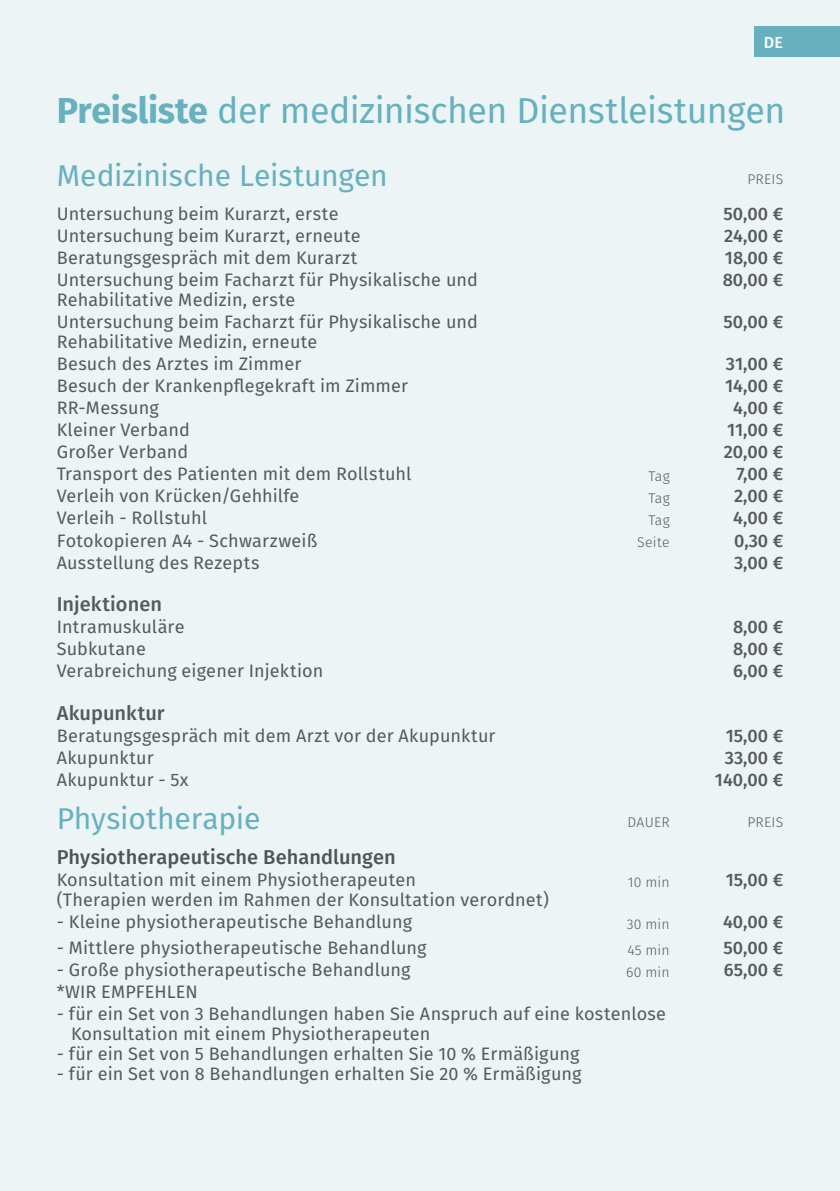
<style>
.page{position:relative;width:840px;height:1191px;background:#fff}
.page>*{position:absolute;margin:0;border:0;box-sizing:border-box;transform-origin:0 0}
.t1{font:36px "Fira Sans";letter-spacing:-.015em;color:#67b1be}
.t2{font:30px "Fira Sans";letter-spacing:-.01em;color:#67b1be}
.t3{font:500 20px "Fira Sans";letter-spacing:.005em;color:#505357}
.t4{font:500 20px "Fira Sans";color:#58595b}
.t5{font:18px/20px "Fira Sans";letter-spacing:.005em;color:#58595b}
.t6{font:500 18px "Fira Sans";color:#58595b}
.t7{font:500 16px "Fira Sans";color:#fff}
.t8{font:300 14px "Fira Sans";letter-spacing:.015em;color:#58595b}
.s1{font-weight:700}
</style>
<div class="page">
<div style="left:0;top:0;width:839px;height:1191px;background:#ecf4f6"></div>
<div style="left:753px;top:27px;width:86px;height:30px;background:#67b1be"></div>
<p class="t7" style="left:763px;top:31px;width:21px">DE</p>
<h1 class="t1" style="left:57px;top:85px;width:729px"><span class="s1">Preisliste</span> der medizinischen Dienstleistungen</h1>
<h2 class="t2" style="left:57px;top:155px;width:332px">Medizinische Leistungen</h2>
<p class="t8" style="left:747px;top:169px;width:37px">PREIS</p>
<p class="t5" style="left:57px;top:205px;width:283px">Untersuchung beim Kurarzt, erste</p>
<p class="t6" style="left:723px;top:201px;width:61px">50,00 €</p>
<p class="t5" style="left:57px;top:227px;width:305px">Untersuchung beim Kurarzt, erneute</p>
<p class="t6" style="left:723px;top:223px;width:60px">24,00 €</p>
<p class="t5" style="left:57px;top:249px;width:302px">Beratungsgespräch mit dem Kurarzt</p>
<p class="t6" style="left:724px;top:245px;width:60px">18,00 €</p>
<p class="t5" style="left:57px;top:271px;width:422px">Untersuchung beim Facharzt für Physikalische und<br>Rehabilitative Medizin, erste</p>
<p class="t6" style="left:722px;top:267px;width:62px">80,00 €</p>
<p class="t5" style="left:57px;top:313px;width:422px">Untersuchung beim Facharzt für Physikalische und<br>Rehabilitative Medizin, erneute</p>
<p class="t6" style="left:723px;top:309px;width:61px">50,00 €</p>
<p class="t5" style="left:57px;top:355px;width:246px">Besuch des Arztes im Zimmer</p>
<p class="t6" style="left:725px;top:351px;width:59px">31,00 €</p>
<p class="t5" style="left:57px;top:377px;width:352px">Besuch der Krankenpflegekraft im Zimmer</p>
<p class="t6" style="left:724px;top:373px;width:59px">14,00 €</p>
<p class="t5" style="left:57px;top:399px;width:103px">RR-Messung</p>
<p class="t6" style="left:733px;top:395px;width:51px">4,00 €</p>
<p class="t5" style="left:57px;top:421px;width:134px">Kleiner Verband</p>
<p class="t6" style="left:726px;top:417px;width:58px">11,00 €</p>
<p class="t5" style="left:57px;top:443px;width:133px">Großer Verband</p>
<p class="t6" style="left:723px;top:439px;width:61px">20,00 €</p>
<p class="t5" style="left:57px;top:465px;width:356px">Transport des Patienten mit dem Rollstuhl</p>
<p class="t8" style="left:648px;top:466px;width:23px">Tag</p>
<p class="t6" style="left:736px;top:461px;width:48px">7,00 €</p>
<p class="t5" style="left:57px;top:487px;width:244px">Verleih von Krücken/Gehhilfe</p>
<p class="t8" style="left:648px;top:488px;width:23px">Tag</p>
<p class="t6" style="left:733px;top:483px;width:51px">2,00 €</p>
<p class="t5" style="left:57px;top:509px;width:152px">Verleih - Rollstuhl</p>
<p class="t8" style="left:648px;top:510px;width:23px">Tag</p>
<p class="t6" style="left:733px;top:505px;width:51px">4,00 €</p>
<p class="t5" style="left:57px;top:531px;width:262px">Fotokopieren A4 - Schwarzweiß</p>
<p class="t8" style="left:636px;top:533px;width:34px">Seite</p>
<p class="t6" style="left:733px;top:527px;width:51px">0,30 €</p>
<p class="t5" style="left:57px;top:553px;width:204px">Ausstellung des Rezepts</p>
<p class="t6" style="left:733px;top:550px;width:51px">3,00 €</p>
<p class="t4" style="left:57px;top:590px;width:107px">Injektionen</p>
<p class="t5" style="left:57px;top:618px;width:129px">Intramuskuläre</p>
<p class="t6" style="left:732px;top:614px;width:52px">8,00 €</p>
<p class="t5" style="left:57px;top:640px;width:91px">Subkutane</p>
<p class="t6" style="left:732px;top:636px;width:52px">8,00 €</p>
<p class="t5" style="left:57px;top:662px;width:268px">Verabreichung eigener Injektion</p>
<p class="t6" style="left:733px;top:658px;width:51px">6,00 €</p>
<p class="t4" style="left:57px;top:699px;width:109px">Akupunktur</p>
<p class="t5" style="left:57px;top:727px;width:440px">Beratungsgespräch mit dem Arzt vor der Akupunktur</p>
<p class="t6" style="left:725px;top:723px;width:59px">15,00 €</p>
<p class="t5" style="left:57px;top:749px;width:98px">Akupunktur</p>
<p class="t6" style="left:724px;top:745px;width:60px">33,00 €</p>
<p class="t5" style="left:57px;top:771px;width:133px">Akupunktur - 5x</p>
<p class="t6" style="left:714px;top:767px;width:70px">140,00 €</p>
<h2 class="t2" style="left:57px;top:797px;width:205px">Physiotherapie</h2>
<p class="t8" style="left:627px;top:812px;width:44px">DAUER</p>
<p class="t8" style="left:747px;top:812px;width:37px">PREIS</p>
<p class="t3" style="left:57px;top:843px;width:340px">Physiotherapeutische Behandlungen</p>
<p class="t5" style="left:57px;top:871px;width:493px">Konsultation mit einem Physiotherapeuten<br>(Therapien werden im Rahmen der Konsultation verordnet)</p>
<p class="t8" style="left:627px;top:872px;width:43px">10 min</p>
<p class="t6" style="left:725px;top:867px;width:59px">15,00 €</p>
<p class="t5" style="left:57px;top:913px;width:356px">- Kleine physiotherapeutische Behandlung</p>
<p class="t8" style="left:626px;top:914px;width:44px">30 min</p>
<p class="t6" style="left:722px;top:909px;width:62px">40,00 €</p>
<p class="t5" style="left:57px;top:938px;width:371px">- Mittlere physiotherapeutische Behandlung</p>
<p class="t8" style="left:627px;top:940px;width:44px">45 min</p>
<p class="t6" style="left:723px;top:935px;width:61px">50,00 €</p>
<p class="t5" style="left:57px;top:961px;width:355px">- Große physiotherapeutische Behandlung</p>
<p class="t8" style="left:625px;top:962px;width:45px">60 min</p>
<p class="t6" style="left:723px;top:957px;width:61px">65,00 €</p>
<p class="t5" style="left:57px;top:983px;width:142px">*WIR EMPFEHLEN</p>
<p class="t5" style="left:71px;top:1005px;width:596px;text-indent:-14px">- für ein Set von 3 Behandlungen haben Sie Anspruch auf eine kostenlose<br>Konsultation mit einem Physiotherapeuten</p>
<p class="t5" style="left:57px;top:1045px;width:524px">- für ein Set von 5 Behandlungen erhalten Sie 10 % Ermäßigung</p>
<p class="t5" style="left:57px;top:1065px;width:526px">- für ein Set von 8 Behandlungen erhalten Sie 20 % Ermäßigung</p>
</div>
